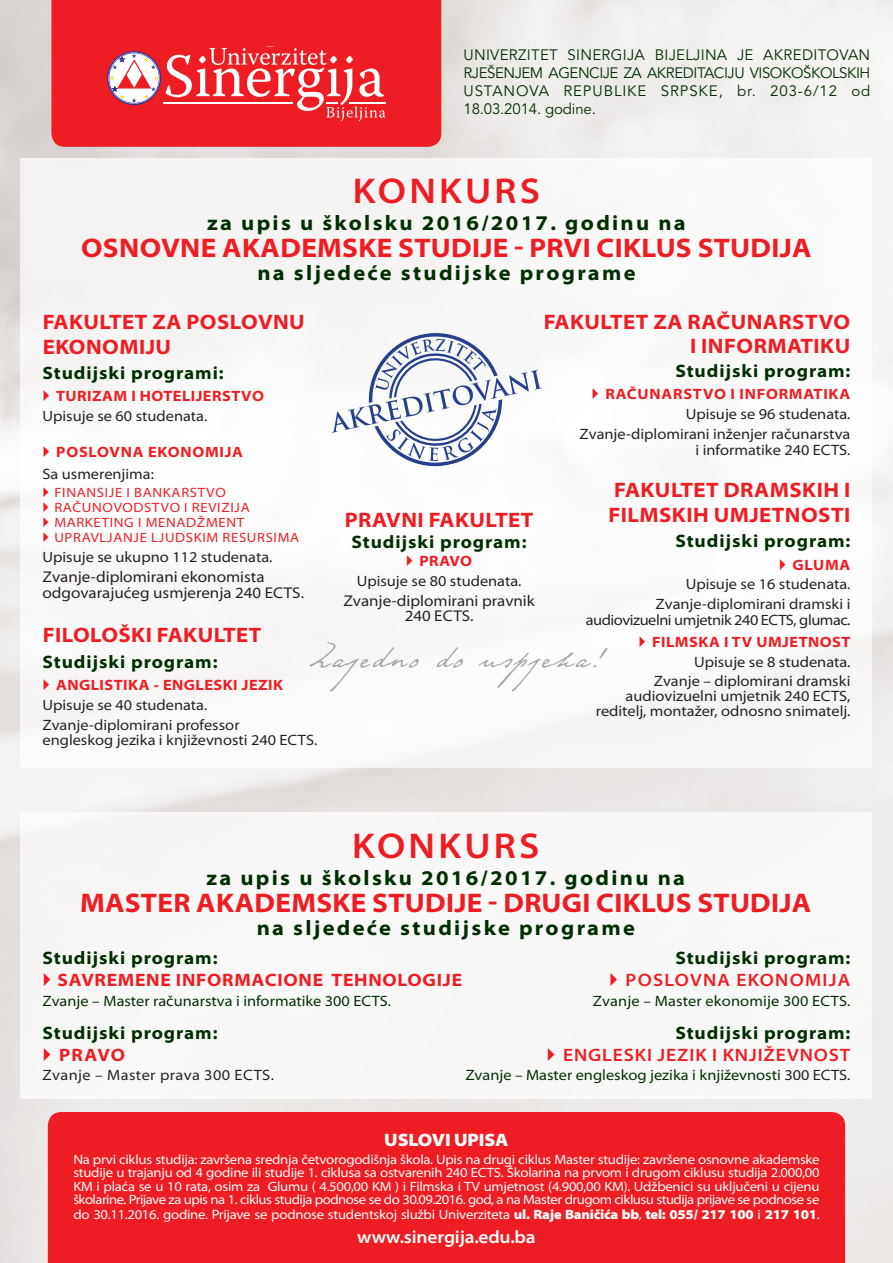
<style>
.page{position:relative;width:893px;height:1263px;background:#fff}
.page>*{position:absolute;margin:0;border:0;box-sizing:border-box;transform-origin:0 0}
.t1{font:37.5px "Tesla";letter-spacing:.05em;color:#a1a3a6}
.t2{font:600 semi-expanded 36px "Myriad Pro";letter-spacing:.09em;color:#ee1d23}
.t3{font:700 semi-expanded 27px "Myriad Pro";letter-spacing:.01em;color:#ee1d23}
.t4{font:700 semi-expanded 21px/25px "Myriad Pro";letter-spacing:.02em;color:#ee1d23}
.t5{font:700 semi-expanded 21px "Myriad Pro";letter-spacing:.11em;color:#002e00}
.t6{font:700 semi-expanded 18px "Myriad Pro";letter-spacing:.05em;color:#002e00}
.t7{font:700 semi-expanded 18px "Myriad Pro";letter-spacing:.04em;color:#ee1d23}
.t8{font:600 semi-expanded 18px "Myriad Pro";letter-spacing:.05em;color:#ee1d23}
.t9{font:600 semi-expanded 18px "Myriad Pro";letter-spacing:-.01em;color:#fff}
.t10{font:600 semi-expanded 18px "Myriad Pro";letter-spacing:.07em;color:#ee1d23}
.t11{font:900 semi-expanded 18px "Myriad Pro";letter-spacing:-.01em;color:#fff}
.t12{font:semi-expanded 15.6px/15.6px "Myriad Pro";color:#231f20}
.t13{font:semi-expanded 15px/19.8px "Myriad Pro";color:#231f20;text-align:right}
.t14{font:15px/18px "Avenir LT Std";letter-spacing:.06em;color:#002e00;text-align:justify}
.t15{font:semi-expanded 15px "Myriad Pro";color:#002e00}
.t16{font:700 semi-expanded 15px "Myriad Pro";letter-spacing:.03em;color:#ee1d23}
.t17{font:semi-expanded 15px "Myriad Pro";letter-spacing:-.03em;color:#231f20}
.t18{font:semi-expanded 15px "Myriad Pro";letter-spacing:.03em;color:#231f20}
.t19{font:700 semi-expanded 15px "Myriad Pro";letter-spacing:.05em;color:#ee1d23}
.t20{font:semi-expanded 13.5px/13.5px "Myriad Pro";letter-spacing:-.04em;color:#fff;text-align:justify}
.t21{font:semi-expanded 13.5px "Myriad Pro";letter-spacing:-.02em;color:#fff}
.t22{font:semi-expanded 13.5px/15px "Myriad Pro";letter-spacing:.05em;color:#ee1d23}
.s1{color:#231f20}
.s2{font-weight:900}
</style>
<div class="page">
<div style="left:20px;top:812px;width:852px;height:286px;background:#f8f8f8"></div>
<svg style="left:324px;top:311px;width:218px;height:156px"></svg>
<div style="left:51px;top:0;width:390px;height:147px;background:#ee1d23"></div>
<div style="left:48px;top:1112px;width:797px;height:151px;background:#ee1d23"></div>
<svg style="left:107px;top:48px;width:279px;height:73px"></svg>
<p class="t14" style="left:463px;top:46px;width:408px">UNIVERZITET SINERGIJA BIJELJINA JE AKREDITOVAN RJEŠENJEM AGENCIJE ZA AKREDITACIJU VISOKOŠKOLSKIH USTANOVA REPUBLIKE SRPSKE, br. 203-6/12 od 18.03.2014. godine.</p>
<h2 class="t2" style="left:353px;top:168px;width:189px">KONKURS</h2>
<h3 class="t5" style="left:207px;top:209px;width:480px">za upis u školsku 2016/2017. godinu na</h3>
<h3 class="t3" style="left:81px;top:230px;width:550px">OSNOVNE AKADEMSKE STUDIJE - PRVI ciklus</h3>
<h3 class="t3" style="left:698px;top:230px;width:111px">STUDIJa</h3>
<h3 class="t5" style="left:257px;top:259px;width:380px">na sljedeće studijske programe</h3>
<h3 class="t4" style="left:544px;top:310px;width:308px;line-height:23.4px;text-align:right">FAKULTET ZA RAČUNARSTVO<br>I INFORMATIKU</h3>
<h3 class="t6" style="left:675px;top:359px;width:177px">Studijski program:</h3>
<p class="t19" style="left:605px;top:384px;width:246px">RAČUNARSTVO I INFORMATIKA</p>
<p class="t13" style="left:580px;top:404px;width:272px">Upisuje se 96 studenata.<br>Zvanje-diplomirani inženjer računarstva</p>
<p class="t13" style="left:695px;top:439px;width:156px">i informatike 240 ECTS.</p>
<h3 class="t4" style="left:608px;top:476px;width:240px">FAKULTET DRAMSKIH i<br>Filmskih</h3>
<h3 class="t4" style="left:43px;top:309px;width:264px">FAKULTET ZA POSLOVNU<br>EKONOMIJU</h3>
<h3 class="t6" style="left:43px;top:361px;width:183px">Studijski programi:</h3>
<p class="t16" style="left:56px;top:386px;width:209px">TURIZAM I HOTELIJERSTVO</p>
<p class="t13" style="left:43px;top:406px;width:166px">Upisuje se 60 studenata.</p>
<p class="t16" style="left:56px;top:442px;width:22px">Poslovna</p>
<p class="t16" style="left:148px;top:442px;width:12px">ekonomija</p>
<p class="t13" style="left:43px;top:464px;width:113px">Sa usmerenjima:</p>
<p class="t22" style="left:54px;top:485px;width:246px">Finansije i bankarstvo<br>Raču novodstvo i revizija<br>Marketing i menadžment<br>Upravljanje lju dskim resu rsima</p>
<p class="t13" style="left:43px;top:547px;width:231px">Upisuje se ukupno 112 studenata.</p>
<p class="t12" style="left:43px;top:569px;width:263px">Zvanje-diplomirani ekonomista odgovarajućeg usmjerenja 240 ECTS.</p>
<h3 class="t4" style="left:43px;top:622px;width:220px">FILOLOŠKI FAKULTET</h3>
<h3 class="t6" style="left:43px;top:650px;width:177px">Studijski program:</h3>
<p class="t16" style="left:56px;top:675px;width:229px">ANGLISTIKA - ENGLESKI JEZIK</p>
<p class="t13" style="left:43px;top:694px;width:199px;text-align:left">Upisuje se 40 studenata.<br>Zvanje-diplomirani professor</p>
<p class="t13" style="left:43px;top:730px;width:276px">engleskog jezika i književnosti 240 ECTS.</p>
<h3 class="t4" style="left:714px;top:501px;width:138px">UMJETNOSTI</h3>
<h3 class="t6" style="left:675px;top:529px;width:177px">Studijski program:</h3>
<p class="t16" style="left:792px;top:555px;width:59px">GLUMA</p>
<p class="t13" style="left:656px;top:574px;width:196px">Upisuje se 16 studenata.<br>Zvanje-diplomirani dramski i</p>
<p class="t17" style="left:586px;top:610px;width:266px">audiovizuelni umjetnik 240 ECTS, glumac.</p>
<p class="t16" style="left:652px;top:632px;width:200px">FILMSKA I TV UMJETNOST</p>
<p class="t13" style="left:654px;top:652px;width:198px;line-height:19.2px">Upisuje se 8 studenata.<br>Zvanje – diplomirani dramski</p>
<p class="t13" style="left:596px;top:688px;width:256px;line-height:15px">audiovizuelni umjetnik 240 ECTS, reditelj, montažer, odnosno snimatelj.</p>
<h3 class="t4" style="left:345px;top:507px;width:190px">PRAVNI FAKULTET</h3>
<h3 class="t6" style="left:352px;top:530px;width:177px">Studijski program:</h3>
<p class="t16" style="left:419px;top:551px;width:54px">PRAVO</p>
<p class="t13" style="left:357px;top:571px;width:166px">Upisuje se 80 studenata.</p>
<p class="t12" style="left:343px;top:592px;width:193px;text-align:center">Zvanje-diplomirani pravnik<br>240 ECTS.</p>
<h1 class="t1" style="left:309px;top:632px;width:298px">Zajedno do uspjeha!</h1>
<h2 class="t2" style="left:352px;top:823px;width:189px">KONKURS</h2>
<h3 class="t5" style="left:206px;top:864px;width:480px">za upis u školsku 2016/2017. godinu na</h3>
<h3 class="t3" style="left:80px;top:885px;width:551px">MASTER AKADEMSKE STUDIJE - DRUGI ciklus</h3>
<h3 class="t3" style="left:697px;top:885px;width:111px">STUDIJa</h3>
<h3 class="t5" style="left:257px;top:914px;width:380px">na sljedeće studijske programe</h3>
<h3 class="t6" style="left:675px;top:946px;width:177px">Studijski program:</h3>
<h3 class="t10" style="left:626px;top:969px;width:226px">POSLOVNA EKONOMIJA</h3>
<p class="t15" style="left:593px;top:991px;width:259px">Zvanje – Master ekonomije 300 ECTS.</p>
<h3 class="t6" style="left:675px;top:1021px;width:177px">Studijski program:</h3>
<h3 class="t8" style="left:563px;top:1043px;width:289px">ENGLESKI JEZIK I KNJIŽEVNOST</h3>
<p class="t15" style="left:465px;top:1066px;width:386px">Zvanje – Master engleskog jezika i književnosti <span class="s1">300 ECTS</span>.</p>
<h3 class="t6" style="left:43px;top:946px;width:177px">Studijski program:</h3>
<h3 class="t7" style="left:58px;top:968px;width:406px">SAVREMENE INFORMACIONE TEHNOLOGIJE</h3>
<p class="t15" style="left:43px;top:991px;width:350px">Zvanje – Master računarstva i informatike 300 ECTS.</p>
<h3 class="t6" style="left:43px;top:1021px;width:177px">Studijski program:</h3>
<h3 class="t7" style="left:59px;top:1043px;width:68px">PRAVO</h3>
<p class="t18" style="left:43px;top:1066px;width:233px">Zvanje – Master prava 300 ECTS.</p>
<h3 class="t11" style="left:384px;top:1127px;width:126px">USLOVI UPISA</h3>
<p class="t20" style="left:73px;top:1152px;width:748px">Na prvi ciklus studija: završena srednja četvorogodišnja škola. Upis na drugi ciklus Master studije: završene osnovne akademske studije u trajanju od 4 godine ili studije 1. ciklusa sa ostvarenih 240 ECTS. Školarina na prvom i drugom ciklusu studija 2.000,00<br>KM i plaća se u 10 rata, osim za Glumu ( 4.500,00 KM ) i Filmska i TV umjetnost (4.900,00 KM). Udžbenici su uključeni u cijenu školarine. Prijave za upis na 1. ciklus studija podnose se do 30.09.2016. god, a na Master drugom ciklusu studija prijave se podnose se</p>
<p class="t21" style="left:73px;top:1206px;width:748px">do 30.11.2016. godine. Prijave se podnose studentskoj službi Univerziteta <span class="s2">ul. Raje Baničića bb</span>, <span class="s2">tel: 055/ 217 100</span> i <span class="s2">217 101</span>.</p>
<h3 class="t9" style="left:357px;top:1225px;width:180px">www.sinergija.edu.ba</h3>
</div>
